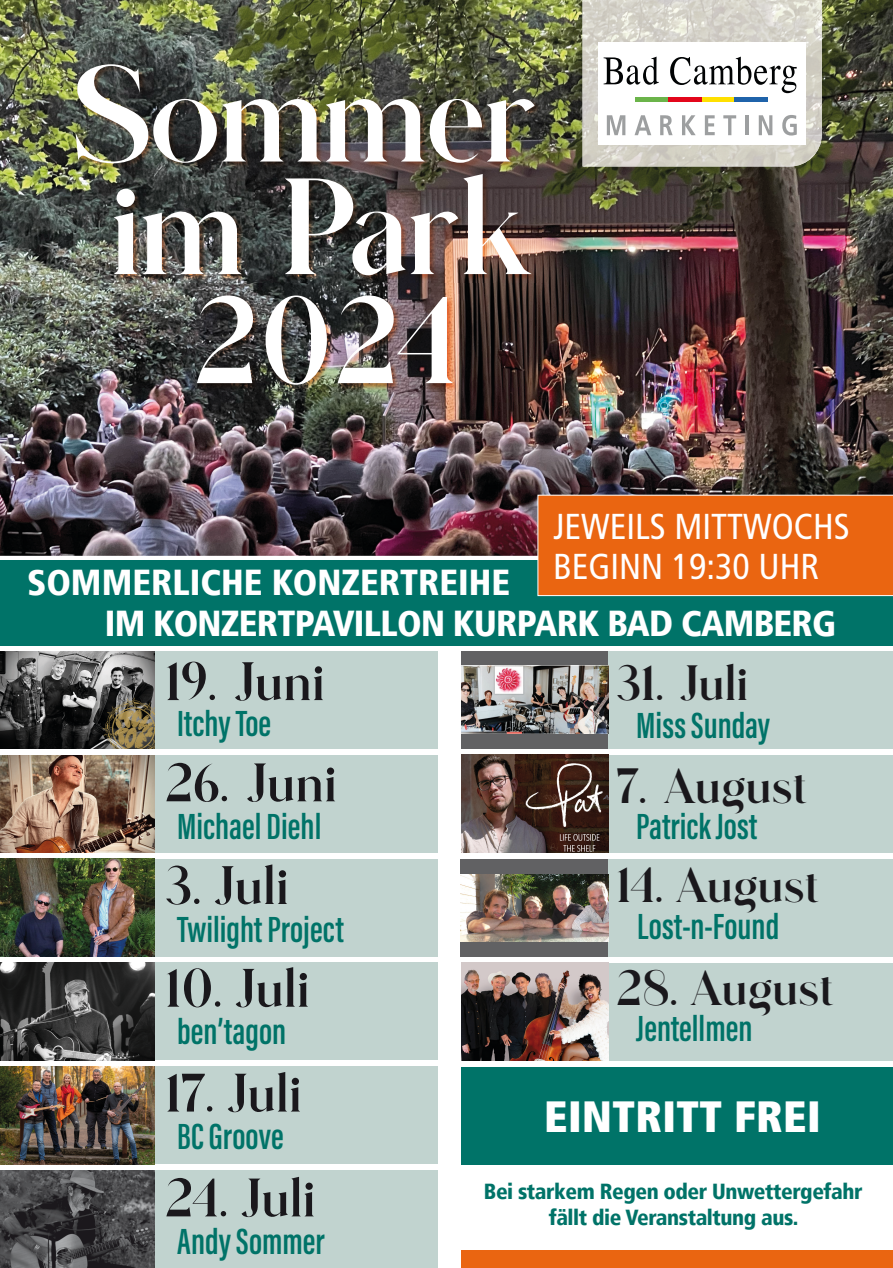
<style>
.page{position:relative;width:893px;height:1268px;background:#fff}
.page>*{position:absolute;margin:0;border:0;box-sizing:border-box;transform-origin:0 0}
.t1{font:136.5px/112.5px "Glitten Standard";letter-spacing:-.03em;color:#fff}
.t2{font:123px "Glitten Standard";color:#fff}
.t3{font:54px "Glitten Standard";color:#1a181c}
.t4{font:49.5px "Glitten Standard";letter-spacing:-.005em;color:#1a181c}
.t5{font:900 condensed 43.5px "Frutiger LT";letter-spacing:.01em;color:#fff}
.t6{font:600 37.5px "Acumin Pro Extra Cond";color:#007368}
.t7{font:900 condensed 36px/40.5px "Frutiger LT";letter-spacing:-.02em;color:#fff}
.t8{font:condensed 36px/40.5px "Frutiger LT";color:#fff}
.t9{font:900 condensed 21.75px/25.5px "Frutiger LT";letter-spacing:-.02em;color:#007368;text-align:center}
</style>
<div class="page">
<div style="left:0;top:651px;width:438px;height:97px;background:#c1d3cf"></div>
<div style="left:0;top:754px;width:438px;height:98px;background:#c1d3cf"></div>
<div style="left:0;top:858px;width:438px;height:98px;background:#c1d3cf"></div>
<div style="left:0;top:962px;width:438px;height:98px;background:#c1d3cf"></div>
<div style="left:0;top:1066px;width:438px;height:97px;background:#c1d3cf"></div>
<div style="left:0;top:1169px;width:438px;height:98px;background:#c1d3cf"></div>
<div style="left:461px;top:651px;width:432px;height:97px;background:#c1d3cf"></div>
<div style="left:461px;top:754px;width:432px;height:98px;background:#c1d3cf"></div>
<div style="left:461px;top:962px;width:432px;height:98px;background:#c1d3cf"></div>
<img style="left:0;top:0;width:893px;height:555px">
<div style="left:0;top:560px;width:893px;height:85px;background:#007368"></div>
<img style="left:75px;top:63px;width:466px;height:219px">
<img style="left:583px;top:0;width:239px;height:166px">
<img style="left:196px;top:294px;width:264px;height:98px">
<div style="left:537px;top:494px;width:356px;height:102px;background:#ea6511"></div>
<div style="left:461px;top:1066px;width:432px;height:98px;background:#007368"></div>
<div style="left:461px;top:1249px;width:432px;height:18px;background:#ea6511"></div>
<div style="left:599px;top:43px;width:207px;height:102px;background:#fff"></div>
<div style="left:702px;top:97px;width:33px;height:5px;background:#ffe000"></div>
<div style="left:635px;top:97px;width:33px;height:5px;background:#6bb44a"></div>
<div style="left:668px;top:97px;width:34px;height:5px;background:#e3061b"></div>
<div style="left:735px;top:97px;width:33px;height:5px;background:#1f63aa"></div>
<svg style="left:604px;top:57px;width:55px;height:28px"></svg>
<svg style="left:670px;top:57px;width:127px;height:36px"></svg>
<svg style="left:607px;top:115px;width:18px;height:20px"></svg>
<svg style="left:635px;top:115px;width:16px;height:20px"></svg>
<svg style="left:660px;top:115px;width:13px;height:20px"></svg>
<svg style="left:682px;top:115px;width:14px;height:20px"></svg>
<svg style="left:705px;top:115px;width:10px;height:20px"></svg>
<svg style="left:723px;top:115px;width:13px;height:20px"></svg>
<hr style="left:745px;top:115px;width:3px;height:20px;background:#9d9fa0">
<svg style="left:759px;top:115px;width:13px;height:20px"></svg>
<svg style="left:782px;top:115px;width:15px;height:20px"></svg>
<img style="left:0;top:1066px;width:155px;height:98px">
<img style="left:461px;top:754px;width:147px;height:98px">
<div style="left:461px;top:651px;width:147px;height:97px;background:#616163"></div>
<img style="left:461px;top:665px;width:147px;height:68px">
<img style="left:0;top:651px;width:155px;height:97px">
<img style="left:0;top:858px;width:155px;height:98px">
<img style="left:461px;top:962px;width:147px;height:98px">
<img style="left:0;top:1169px;width:155px;height:98px">
<img style="left:0;top:755px;width:155px;height:97px">
<div style="left:461px;top:858px;width:432px;height:98px;background:#c1d3cf"></div>
<img style="left:0;top:962px;width:155px;height:97px">
<div style="left:461px;top:858px;width:147px;height:98px;background:#616163"></div>
<img style="left:461px;top:874px;width:147px;height:66px">
<h1 class="t1" style="left:70px;top:57px;width:468px">Sommer im Park</h1>
<h2 class="t2" style="left:192px;top:264px;width:268px">2024</h2>
<p class="t8" style="left:553px;top:506px;width:298px">JEWEILS MITTWOCHS<br>BEGINN 19:30 UHR</p>
<p class="t7" style="left:105px;top:562px;width:733px;text-indent:-78px">SOMMERLICHE KONZERTREIHE<br>IM KONZERTPAVILLON KURPARK BAD CAMBERG</p>
<h3 class="t3" style="left:164px;top:647px;width:162px">19. Juni</h3>
<p class="t6" style="left:177px;top:700px;width:96px">Itchy Toe</p>
<h3 class="t3" style="left:164px;top:748px;width:174px">26. Juni</h3>
<p class="t6" style="left:177px;top:803px;width:146px">Michael Diehl</p>
<h3 class="t3" style="left:164px;top:851px;width:126px">3. Juli</h3>
<p class="t6" style="left:177px;top:905px;width:168px">Twilight Project</p>
<h3 class="t3" style="left:164px;top:954px;width:147px">10. Juli</h3>
<p class="t6" style="left:177px;top:1008px;width:110px">ben’tagon</p>
<h3 class="t3" style="left:164px;top:1058px;width:139px">17. Juli</h3>
<p class="t6" style="left:177px;top:1113px;width:108px">BC Groove</p>
<h3 class="t3" style="left:164px;top:1163px;width:153px">24. Juli</h3>
<p class="t6" style="left:177px;top:1218px;width:149px">Andy Sommer</p>
<h3 class="t4" style="left:616px;top:652px;width:134px">31. Juli</h3>
<p class="t6" style="left:636px;top:702px;width:135px">Miss Sunday</p>
<h3 class="t4" style="left:616px;top:754px;width:193px">7. August</h3>
<p class="t6" style="left:636px;top:803px;width:123px">Patrick Jost</p>
<h3 class="t4" style="left:616px;top:853px;width:205px">14. August</h3>
<p class="t6" style="left:637px;top:903px;width:144px">Lost-n-Found</p>
<h3 class="t4" style="left:616px;top:956px;width:220px">28. August</h3>
<p class="t6" style="left:636px;top:1004px;width:118px">Jentellmen</p>
<p class="t5" style="left:544px;top:1090px;width:278px">EINTRITT FREI</p>
<p class="t9" style="left:484px;top:1178px;width:380px">Bei starkem Regen oder Unwettergefahr fällt die Veranstaltung aus.</p>
</div>
